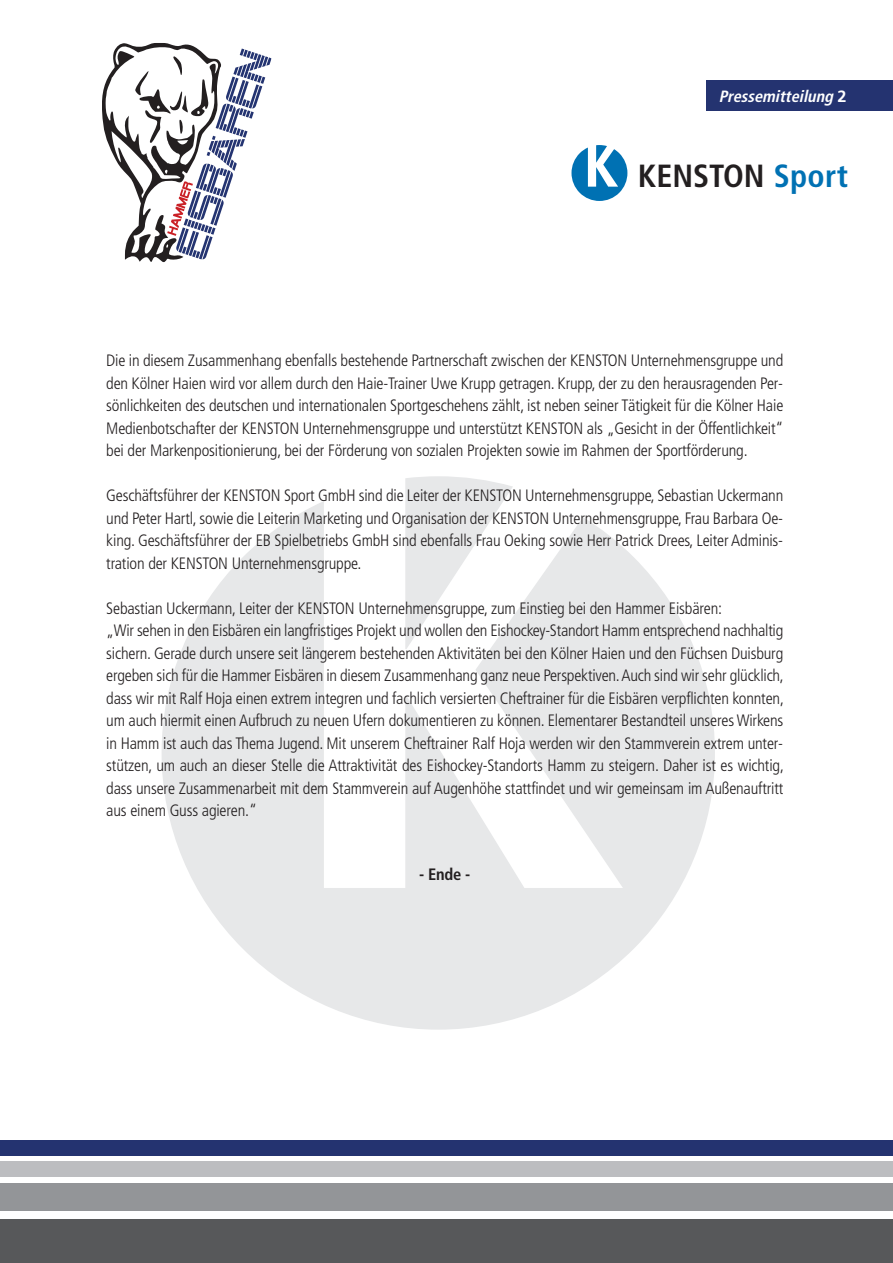
<style>
.page{position:relative;width:893px;height:1263px;background:#fff}
.page>*{position:absolute;margin:0;border:0;box-sizing:border-box;transform-origin:0 0}
.t1{font:700 condensed 32.1px "Frutiger";color:#231f20}
.t2{font:300 condensed 16.5px/22.5px "Frutiger";letter-spacing:-.01em;color:#231f20;text-align:justify}
.t3{font:700 condensed 16.5px "Frutiger";color:#231f20}
.t4{font:italic 700 condensed 16.35px "Frutiger";color:#fff}
.s1{font-style:normal;font-stretch:normal}
.s2{color:#0071b3}
</style>
<div class="page">
<svg style="left:405px;top:476px;width:108px;height:25px;background:#eaebec"></svg>
<svg style="left:162px;top:501px;width:553px;height:529px;fill:#e7e8e9"></svg>
<div style="left:706px;top:81px;width:187px;height:30px;background:#243370"></div>
<svg style="left:571px;top:145px;width:56px;height:56px"></svg>
<div style="left:0;top:1219px;width:893px;height:44px;background:#57585a"></div>
<div style="left:0;top:1184px;width:893px;height:27px;background:#939598"></div>
<div style="left:0;top:1161px;width:893px;height:16px;background:#bcbdc0"></div>
<div style="left:0;top:1140px;width:893px;height:15px;background:#243370"></div>
<svg style="left:102px;top:43px;width:170px;height:219px"></svg>
<p class="t4" style="left:719px;top:89px;width:129px">Pressemitteilung <span class="s1">2</span></p>
<h1 class="t1" style="left:638px;top:163px;width:212px">KENSTON <span class="s2">Sport</span></h1>
<p class="t2" style="left:106px;top:350px;width:678px">Die in diesem Zusammenhang ebenfalls bestehende Partnerschaft zwischen der KENSTON Unternehmensgruppe und den Kölner Haien wird vor allem durch den Haie-Trainer Uwe Krupp getragen. Krupp, der zu den herausragenden Per&shy;sönlichkeiten des deutschen und internationalen Sportgeschehens zählt, ist neben seiner Tätigkeit für die Kölner Haie Medienbotschafter der KENSTON Unternehmensgruppe und unterstützt KENSTON als „Gesicht in der Öffentlichkeit“ bei der Markenpositionierung, bei der Förderung von sozialen Projekten sowie im Rahmen der Sportförderung.</p>
<p class="t2" style="left:106px;top:485px;width:678px">Geschäftsführer der KENSTON Sport GmbH sind die Leiter der KENSTON Unternehmensgruppe, Sebastian Uckermann und Peter Hartl, sowie die Leiterin Marketing und Organisation der KENSTON Unternehmensgruppe, Frau Barbara Oe&shy;king. Geschäftsführer der EB Spielbetriebs GmbH sind ebenfalls Frau Oeking sowie Herr Patrick Drees, Leiter Adminis&shy;tration der KENSTON Unternehmensgruppe.</p>
<p class="t2" style="left:106px;top:598px;width:679px;text-align:left">Sebastian Uckermann, Leiter der KENSTON Unternehmensgruppe, zum Einstieg bei den Hammer Eisbären:<br>„Wir sehen in den Eisbären ein langfristiges Projekt und wollen den Eishockey-Standort Hamm entsprechend nachhaltig sichern. Gerade durch unsere seit längerem bestehenden Aktivitäten bei den Kölner Haien und den Füchsen Duisburg ergeben sich für die Hammer Eisbären in diesem Zusammenhang ganz neue Perspektiven.Auch sind wir sehr glücklich, dass wir mit Ralf Hoja einen extrem integren und fachlich versierten Cheftrainer für die Eisbären verpflichten konnten, um auch hiermit einen Aufbruch zu neuen Ufern dokumentieren zu können. Elementarer Bestandteil unseres Wirkens in Hamm ist auch das Thema Jugend. Mit unserem Cheftrainer Ralf Hoja werden wir den Stammverein extrem unter&shy;stützen, um auch an dieser Stelle die Attraktivität des Eishockey-Standorts Hamm zu steigern. Daher ist es wichtig, dass unsere Zusammenarbeit mit dem Stammverein auf Augenhöhe stattfindet und wir gemeinsam im Außenauftritt aus einem Guss agieren.“</p>
<p class="t3" style="left:419px;top:868px;width:53px">- Ende -</p>
</div>
